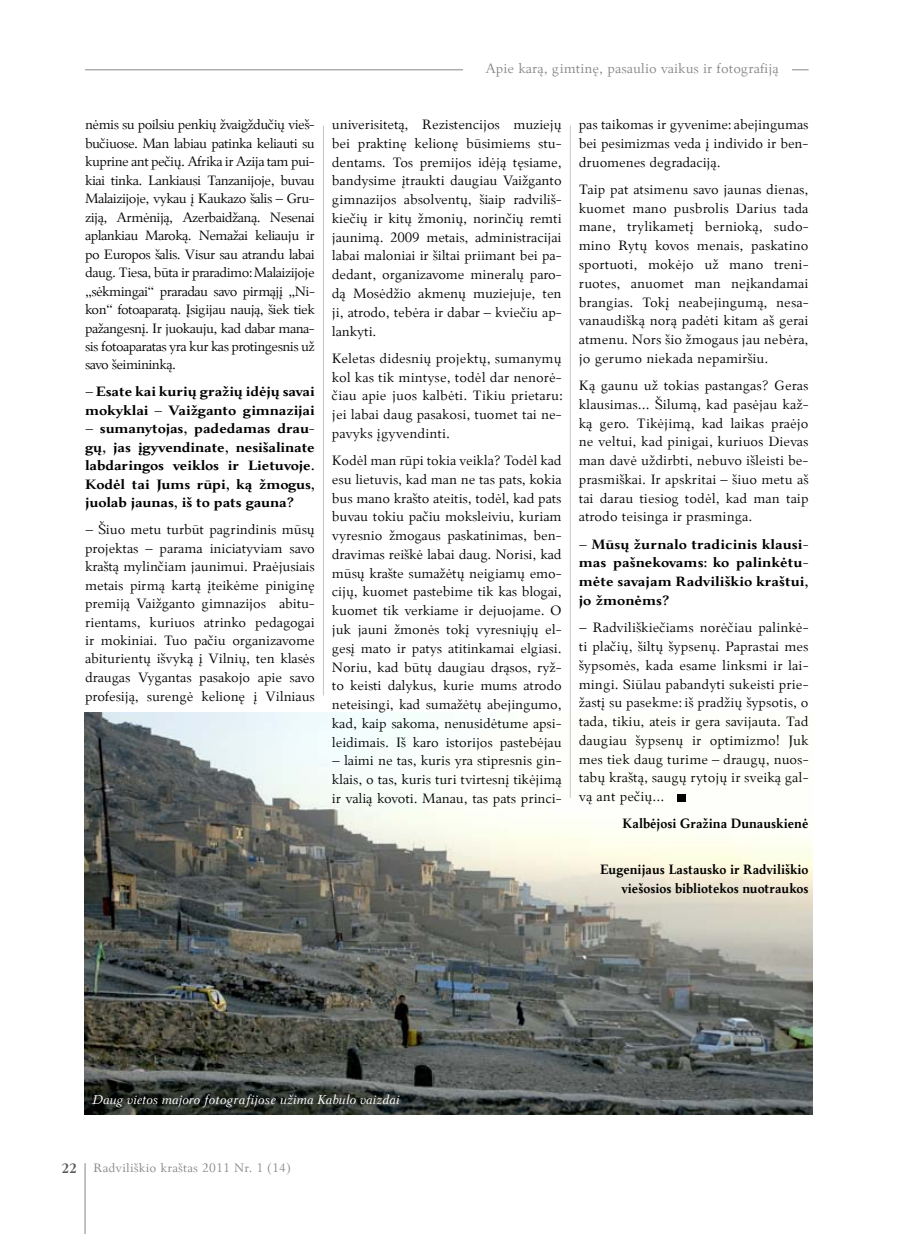
<style>
.page{position:relative;width:915px;height:1234px;background:#fff}
.page>*{position:absolute;margin:0;border:0;box-sizing:border-box;transform-origin:0 0}
.t1{font:15px/18.8px "Palemonas";letter-spacing:-.01em;color:#000;text-align:justify}
.t2{font:700 15px/18.5px "Palemonas";color:#000;text-align:justify}
.t3{font:700 15px/18.8px "Palemonas";color:#000;text-align:right;scale:.85 1}
.t4{font:15px "Palemonas";color:#868686}
.t5{font:italic 14.25px "Palemonas";color:#fff}
.t6{font:13.5px "Palemonas";letter-spacing:.015em;color:#868686}
.s1{font-weight:700;font-size:15px;color:#585857}
</style>
<div class="page">
<hr style="left:85px;top:69px;width:723px;height:1px;background:#868686">
<hr style="left:85px;top:1162px;width:1px;height:71px;background:#868686">
<img style="left:85px;top:712px;width:727px;height:402px">
<hr style="left:323px;top:125px;width:1px;height:570px;background:#c5c5c5">
<hr style="left:569px;top:125px;width:1px;height:672px;background:#c5c5c5">
<div style="left:676px;top:794px;width:9px;height:7px;background:#000"></div>
<div style="left:463px;top:63px;width:328px;height:10px;background:#fff"></div>
<p class="t1" style="left:85px;top:115px;width:231px">nėmis su poilsiu penkių žvaigždučių vieš&shy;bučiuose. Man labiau patinka keliauti su kuprine ant pečių. Afrika ir Azija tam pui&shy;kiai tinka. Lankiausi Tanzanijoje, buvau Malaizijoje, vykau į Kaukazo šalis – Gru&shy;ziją, Armėniją, Azerbaidžaną. Nesenai aplankiau Maroką. Nemažai keliauju ir po Europos šalis. Visur sau atrandu labai daug. Tiesa, būta ir praradimo: Malaizijoje „sėkmingai“ praradau savo pirmąjį „Ni&shy;kon“ fotoaparatą. Įsigijau naują, šiek tiek pažangesnį. Ir juokauju, kad dabar mana&shy;sis fotoaparatas yra kur kas protingesnis už savo šeimininką.</p>
<p class="t2" style="left:85px;top:382px;width:231px">– Esate kai kurių gražių idėjų savai mokyklai – Vaižganto gimnazijai</p>
<p class="t2" style="left:85px;top:419px;width:231px">– sumanytojas, padedamas drau&shy;gų, jas įgyvendinate, nesišalinate labdaringos veiklos ir Lietuvoje.<br>Kodėl tai Jums rūpi, ką žmogus, juolab jaunas, iš to pats gauna?</p>
<p class="t1" style="left:85px;top:520px;width:231px">– Šiuo metu turbūt pagrindinis mūsų projektas – parama iniciatyviam savo kraštą mylinčiam jaunimui. Praėjusiais metais pirmą kartą įteikėme piniginę premiją Vaižganto gimnazijos abitu&shy;rientams, kuriuos atrinko pedagogai ir mokiniai. Tuo pačiu organizavome abiturientų išvyką į Vilnių, ten klasės draugas Vygantas pasakojo apie savo profesiją, surengė kelionę į Vilniaus</p>
<p class="t4" style="left:485px;top:59px;width:295px">Apie karą, gimtinę, pasaulio vaikus ir fotografiją</p>
<p class="t1" style="left:332px;top:115px;width:231px">univerisitetą, Rezistencijos muziejų bei praktinę kelionę būsimiems stu&shy;dentams. Tos premijos idėją tęsiame, bandysime įtraukti daugiau Vaižganto gimnazijos absolventų, šiaip radviliš&shy;kiečių ir kitų žmonių, norinčių remti jaunimą. 2009 metais, administracijai labai maloniai ir šiltai priimant bei pa&shy;dedant, organizavome mineralų paro&shy;dą Mosėdžio akmenų muziejuje, ten ji, atrodo, tebėra ir dabar – kviečiu ap&shy;lankyti.</p>
<p class="t1" style="left:332px;top:348px;width:233px">Keletas didesnių projektų, sumanymų kol kas tik mintyse, todėl dar nenorė&shy;čiau apie juos kalbėti. Tikiu prietaru: jei labai daug pasakosi, tuomet tai ne&shy;pavyks įgyvendinti.</p>
<p class="t1" style="left:332px;top:450px;width:231px">Kodėl man rūpi tokia veikla? Todėl kad esu lietuvis, kad man ne tas pats, kokia bus mano krašto ateitis, todėl, kad pats buvau tokiu pačiu moksleiviu, kuriam vyresnio žmogaus paskatinimas, ben&shy;dravimas reiškė labai daug. Norisi, kad mūsų krašte sumažėtų neigiamų emo&shy;cijų, kuomet pastebime tik kas blogai, kuomet tik verkiame ir dejuojame. O juk jauni žmonės tokį vyresniųjų el&shy;gesį mato ir patys atitinkamai elgiasi.<br>Noriu, kad būtų daugiau drąsos, ryž&shy;to keisti dalykus, kurie mums atrodo neteisingi, kad sumažėtų abejingumo, kad, kaip sakoma, nenusidėtume apsi&shy;leidimais. Iš karo istorijos pastebėjau</p>
<p class="t1" style="left:332px;top:750px;width:231px">– laimi ne tas, kuris yra stipresnis gin&shy;klais, o tas, kuris turi tvirtesnį tikėjimą ir valią kovoti. Manau, tas pats princi-</p>
<p class="t1" style="left:578px;top:115px;width:231px">pas taikomas ir gyvenime: abejingumas bei pesimizmas veda į individo ir ben&shy;druomenes degradaciją.</p>
<p class="t1" style="left:578px;top:179px;width:231px">Taip pat atsimenu savo jaunas dienas, kuomet mano pusbrolis Darius tada mane, trylikametį bernioką, sudo&shy;mino Rytų kovos menais, paskatino sportuoti, mokėjo už mano treni&shy;ruotes, anuomet man neįkandamai brangias. Tokį neabejingumą, nesa&shy;vanaudišką norą padėti kitam aš gerai atmenu. Nors šio žmogaus jau nebėra, jo gerumo niekada nepamiršiu.</p>
<p class="t1" style="left:578px;top:375px;width:231px">Ką gaunu už tokias pastangas? Geras klausimas… Šilumą, kad pasėjau kaž&shy;ką gero. Tikėjimą, kad laikas praėjo ne veltui, kad pinigai, kuriuos Dievas man davė uždirbti, nebuvo išleisti be&shy;prasmiškai. Ir apskritai – šiuo metu aš tai darau tiesiog todėl, kad man taip atrodo teisinga ir prasminga.</p>
<p class="t2" style="left:578px;top:534px;width:231px">– Mūsų žurnalo tradicinis klausi&shy;mas pašnekovams: ko palinkėtu&shy;mėte savajam Radviliškio kraštui, jo žmonėms?</p>
<p class="t1" style="left:578px;top:617px;width:231px">– Radviliškiečiams norėčiau palinkė&shy;ti plačių, šiltų šypsenų. Paprastai mes šypsomės, kada esame linksmi ir lai&shy;mingi. Siūlau pabandyti sukeisti prie&shy;žastį su pasekme: iš pradžių šypsotis, o tada, tikiu, ateis ir gera savijauta. Tad daugiau šypsenų ir optimizmo! Juk mes tiek daug turime – draugų, nuos&shy;tabų kraštą, saugų rytojų ir sveiką gal&shy;vą ant pečių...</p>
<p class="t3" style="left:622px;top:813px;width:220px">Kalbėjosi Gražina Dunauskienė</p>
<p class="t3" style="left:600px;top:859px;width:247px">Eugenijaus Lastausko ir Radviliškio viešosios bibliotekos nuotraukos</p>
<p class="t5" style="left:92px;top:1089px;width:308px">Daug vietos majoro fotografijose užima Kabulo vaizdai</p>
<p class="t6" style="left:61px;top:1158px;width:230px"><span class="s1">22</span> Radviliškio kraštas 2011 Nr. 1 (14)</p>
</div>
